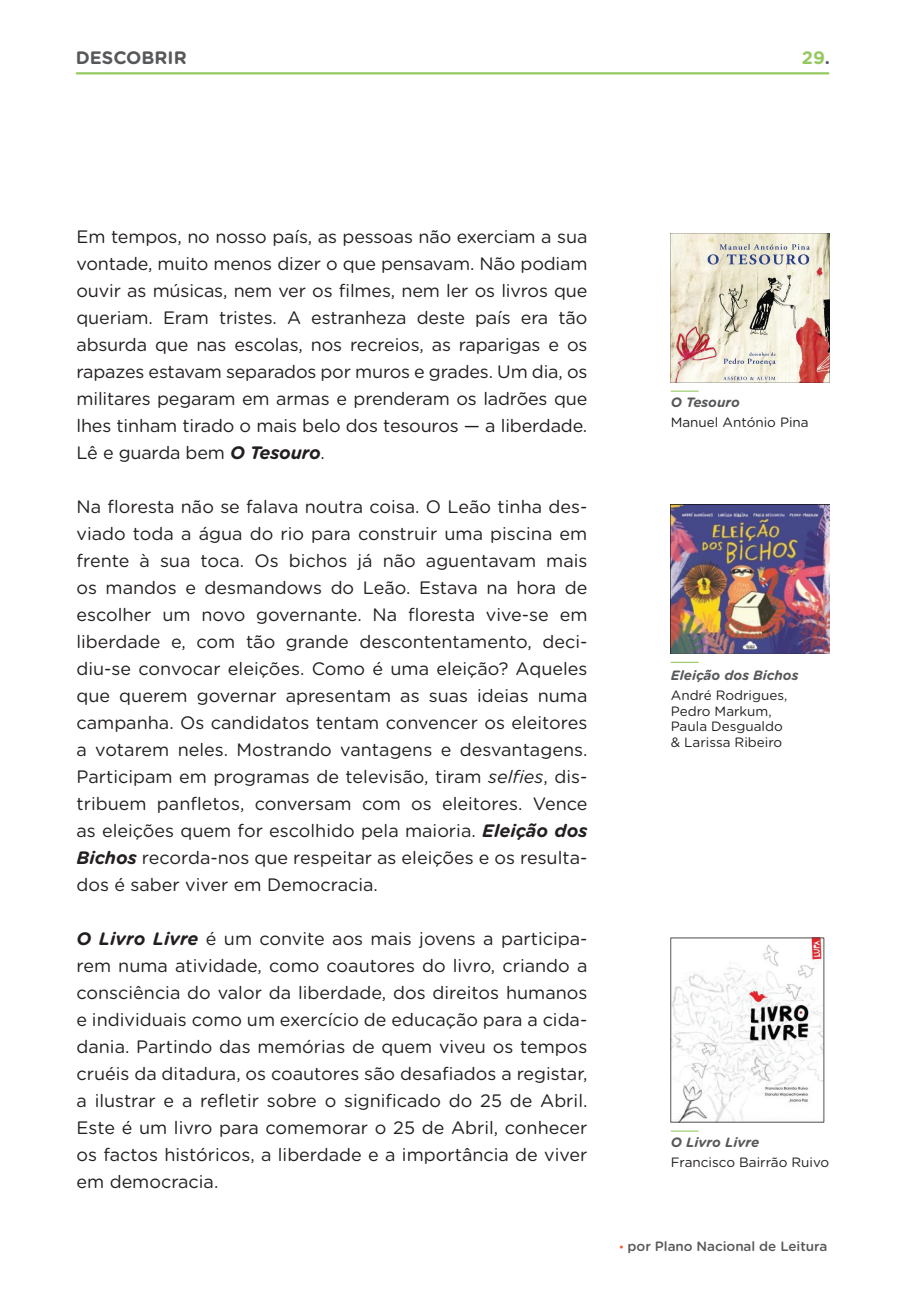
<style>
.page{position:relative;width:906px;height:1314px;background:#fff}
.page>*{position:absolute;margin:0;border:0;box-sizing:border-box;transform-origin:0 0}
.Texto_geral_8pt{font:18px/27px "Gotham Rounded";color:#231f20;text-align:justify}
.Rubrica_Direita{font:700 18px "Gotham Rounded";color:#57585a}
.Nr_página{font:700 18px "Gotham Rounded";color:#96c961}
.Texto_geral_8pt-2{font:13.5px/20.2px "Gotham Rounded";color:#231f20}
.Texto_geral_8pt-3{font:italic 700 13.5px/20.2px "Gotham Rounded";color:#57585a}
.Texto_7_5pt{font:500 13.5px "Gotham Rounded";letter-spacing:-.005em;color:#57585a}
.s1{color:#57585a}
.s2{font-weight:700;font-style:italic}
.s3{font-style:italic}
.s4{font-weight:700;font-style:italic;color:#57585a}
.s5{font-weight:400;font-style:normal;color:#231f20}
.s6{font-weight:400;font-size:11.25px;color:#f25b21}
</style>
<div class="page">
<img style="left:670px;top:505px;width:159px;height:148px">
<img style="left:670px;top:234px;width:159px;height:148px">
<img style="left:672px;top:940px;width:150px;height:180px">
<div style="left:670px;top:938px;width:154px;height:184px;border:1px solid #57585a"></div>
<svg style="left:670px;top:391px;width:28px;height:1px"></svg>
<svg style="left:670px;top:662px;width:28px;height:1px"></svg>
<svg style="left:670px;top:1130px;width:28px;height:1px"></svg>
<hr style="left:77px;top:72px;width:751px;height:2px;background:#96c961">
<p class="Rubrica_Direita" style="left:76px;top:45px;width:112px">DESCOBRIR</p>
<p class="Nr_página" style="left:801px;top:45px;width:30px">29<span class="s1">.</span></p>
<p class="Texto_geral_8pt" style="left:76px;top:222px;width:512px">Em tempos, no nosso país, as pessoas não exerciam a sua vontade, muito menos dizer o que pensavam. Não podiam ouvir as músicas, nem ver os filmes, nem ler os livros que queriam. Eram tristes. A estranheza deste país era tão absurda que nas escolas, nos recreios, as raparigas e os rapazes estavam separados por muros e grades. Um dia, os militares pegaram em armas e prenderam os ladrões que lhes tinham tirado o mais belo dos tesouros — a liberdade.<br>Lê e guarda bem <span class="s2">O Tesouro</span>.</p>
<p class="Texto_geral_8pt" style="left:76px;top:492px;width:512px">Na floresta não se falava noutra coisa. O Leão tinha des&shy;viado toda a água do rio para construir uma piscina em frente à sua toca. Os bichos já não aguentavam mais os mandos e desmandows do Leão. Estava na hora de escolher um novo governante. Na floresta vive-se em liberdade e, com tão grande descontentamento, deci&shy;diu-se convocar eleições. Como é uma eleição? Aqueles que querem governar apresentam as suas ideias numa campanha. Os candidatos tentam convencer os eleitores a votarem neles. Mostrando vantagens e desvantagens.<br>Participam em programas de televisão, tiram <span class="s3">selfies</span>, dis&shy;tribuem panfletos, conversam com os eleitores. Vence as eleições quem for escolhido pela maioria. <span class="s2">Eleição dos Bichos</span> recorda-nos que respeitar as eleições e os resulta&shy;dos é saber viver em Democracia.</p>
<p class="Texto_geral_8pt" style="left:76px;top:924px;width:512px"><span class="s2">O Livro Livre</span> é um convite aos mais jovens a participa&shy;rem numa atividade, como coautores do livro, criando a consciência do valor da liberdade, dos direitos humanos e individuais como um exercício de educação para a cida&shy;dania. Partindo das memórias de quem viveu os tempos cruéis da ditadura, os coautores são desafiados a registar, a ilustrar e a refletir sobre o significado do 25 de Abril.<br>Este é um livro para comemorar o 25 de Abril, conhecer os factos históricos, a liberdade e a importância de viver em democracia.</p>
<p class="Texto_geral_8pt-2" style="left:670px;top:391px;width:139px"><span class="s4">O Tesouro<br></span>Manuel António Pina</p>
<p class="Texto_geral_8pt-3" style="left:670px;top:664px;width:129px">Eleição dos Bichos<br><span class="s5">André Rodrigues,</span></p>
<p class="Texto_geral_8pt-2" style="left:670px;top:702px;width:114px;line-height:15.8px">Pedro Markum,<br>Paula Desgualdo &amp; Larissa Ribeiro</p>
<p class="Texto_geral_8pt-2" style="left:670px;top:1131px;width:160px"><span class="s4">O Livro Livre<br></span>Francisco Bairrão Ruivo</p>
<p class="Texto_7_5pt" style="left:619px;top:1237px;width:210px"><span class="s6">•</span> por Plano Nacional de Leitura</p>
</div>
